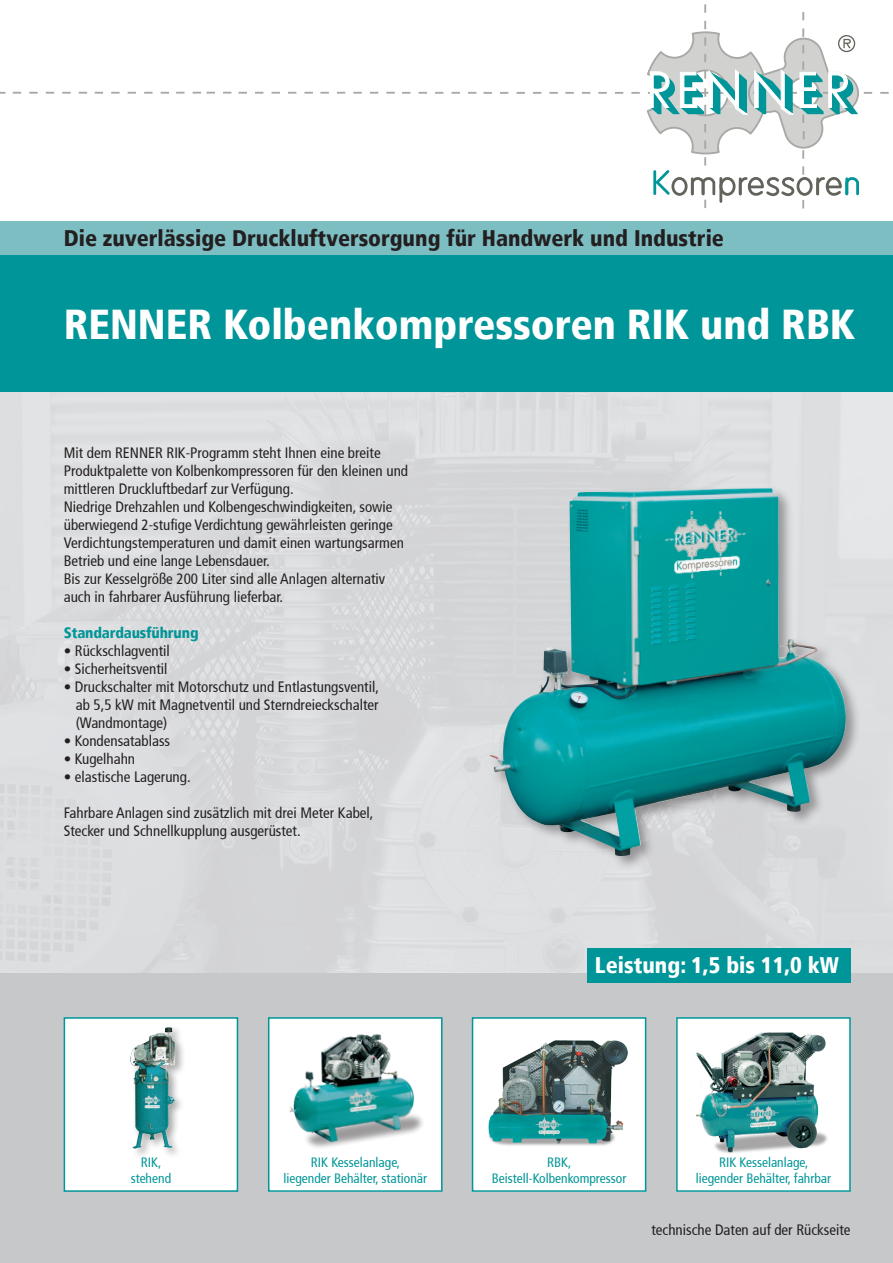
<style>
.page{position:relative;width:893px;height:1263px;background:#fff}
.page>*{position:absolute;margin:0;border:0;box-sizing:border-box;transform-origin:0 0}
.t1{font:900 condensed 41.7px "Frutiger";color:#fff}
.t2{font:900 condensed 22.5px "Frutiger";color:#231f20}
.t3{font:900 condensed 22.5px "Frutiger";color:#fff}
.t4{font:condensed 15px/18px "Frutiger";color:#231f20}
.t5{font:900 condensed 15px "Frutiger";letter-spacing:-.01em;color:#009598}
.t6{font:condensed 13.5px/16.2px "Frutiger";color:#009598;text-align:center}
</style>
<div class="page">
<img style="left:0;top:391px;width:893px;height:583px">
<div style="left:0;top:221px;width:893px;height:34px;background:#7dbec3"></div>
<div style="left:0;top:255px;width:893px;height:136px;background:#009598"></div>
<div style="left:0;top:974px;width:893px;height:289px;background:#c7c8ca"></div>
<div style="left:64px;top:1017px;width:174px;height:175px;background:#fff;border:2px solid #009598"></div>
<div style="left:473px;top:1018px;width:173px;height:173px;background:#fff"></div>
<img style="left:488px;top:1040px;width:140px;height:106px">
<div style="left:472px;top:1017px;width:174px;height:175px;border:2px solid #009598"></div>
<svg style="left:565px;top:92px;width:9px;height:2px"></svg>
<svg style="left:582px;top:92px;width:8px;height:2px"></svg>
<svg style="left:598px;top:92px;width:9px;height:2px"></svg>
<svg style="left:615px;top:92px;width:8px;height:2px"></svg>
<svg style="left:880px;top:92px;width:9px;height:2px"></svg>
<svg style="left:483px;top:92px;width:9px;height:2px"></svg>
<svg style="left:500px;top:92px;width:8px;height:2px"></svg>
<svg style="left:516px;top:92px;width:9px;height:2px"></svg>
<svg style="left:533px;top:92px;width:8px;height:2px"></svg>
<svg style="left:549px;top:92px;width:9px;height:2px"></svg>
<svg style="left:402px;top:92px;width:8px;height:2px"></svg>
<svg style="left:419px;top:92px;width:8px;height:2px"></svg>
<svg style="left:435px;top:92px;width:8px;height:2px"></svg>
<svg style="left:452px;top:92px;width:8px;height:2px"></svg>
<svg style="left:468px;top:92px;width:8px;height:2px"></svg>
<svg style="left:320px;top:92px;width:9px;height:2px"></svg>
<svg style="left:337px;top:92px;width:8px;height:2px"></svg>
<svg style="left:353px;top:92px;width:9px;height:2px"></svg>
<svg style="left:370px;top:92px;width:8px;height:2px"></svg>
<svg style="left:386px;top:92px;width:9px;height:2px"></svg>
<svg style="left:239px;top:92px;width:8px;height:2px"></svg>
<svg style="left:255px;top:92px;width:8px;height:2px"></svg>
<svg style="left:271px;top:92px;width:9px;height:2px"></svg>
<svg style="left:288px;top:92px;width:8px;height:2px"></svg>
<svg style="left:304px;top:92px;width:9px;height:2px"></svg>
<svg style="left:207px;top:92px;width:8px;height:2px"></svg>
<svg style="left:223px;top:92px;width:8px;height:2px"></svg>
<svg style="left:631px;top:4px;width:241px;height:204px"></svg>
<div style="left:587px;top:948px;width:263px;height:34px;background:#009598"></div>
<div style="left:269px;top:1018px;width:173px;height:173px;background:#fff"></div>
<img style="left:289px;top:1034px;width:134px;height:114px">
<div style="left:268px;top:1017px;width:175px;height:175px;border:2px solid #009598"></div>
<div style="left:677px;top:1018px;width:173px;height:173px;background:#fff"></div>
<img style="left:695px;top:1032px;width:133px;height:121px">
<div style="left:676px;top:1017px;width:175px;height:175px;border:2px solid #009598"></div>
<svg style="left:0;top:92px;width:6px;height:2px"></svg>
<svg style="left:79px;top:92px;width:8px;height:2px"></svg>
<svg style="left:62px;top:92px;width:9px;height:2px"></svg>
<svg style="left:46px;top:92px;width:8px;height:2px"></svg>
<svg style="left:29px;top:92px;width:9px;height:2px"></svg>
<svg style="left:13px;top:92px;width:8px;height:2px"></svg>
<svg style="left:161px;top:92px;width:8px;height:2px"></svg>
<svg style="left:144px;top:92px;width:9px;height:2px"></svg>
<svg style="left:128px;top:92px;width:8px;height:2px"></svg>
<svg style="left:111px;top:92px;width:9px;height:2px"></svg>
<svg style="left:95px;top:92px;width:8px;height:2px"></svg>
<svg style="left:193px;top:92px;width:8px;height:2px"></svg>
<svg style="left:176px;top:92px;width:9px;height:2px"></svg>
<div style="left:128px;top:1024px;width:58px;height:135px;background:#231f20;opacity:.4"></div>
<img style="left:128px;top:1024px;width:50px;height:127px">
<div style="left:487px;top:485px;width:374px;height:386px;background:#dadbdd"></div>
<img style="left:490px;top:488px;width:366px;height:369px">
<h2 class="t2" style="left:64px;top:225px;width:662px">Die zuverlässige Druckluftversorgung für Handwerk und Industrie</h2>
<h1 class="t1" style="left:64px;top:299px;width:793px">RENNER Kolbenkompressoren RIK und RBK</h1>
<p class="t4" style="left:64px;top:444px;width:346px">Mit dem RENNER RIK-Programm steht Ihnen eine breite Produktpalette von Kolbenkompressoren für den kleinen und mittleren Druckluftbedarf zur Verfügung.<br>Niedrige Drehzahlen und Kolbengeschwindigkeiten, sowie überwiegend 2-stufige Verdichtung gewährleisten geringe Verdichtungstemperaturen und damit einen wartungsarmen Betrieb und eine lange Lebensdauer.<br>Bis zur Kesselgröße 200 Liter sind alle Anlagen alternativ auch in fahrbarer Ausführung lieferbar.</p>
<p class="t5" style="left:64px;top:623px;width:136px">Standardausführung</p>
<p class="t4" style="left:64px;top:642px;width:108px">• Rückschlagventil</p>
<p class="t4" style="left:64px;top:660px;width:105px">• Sicherheitsventil</p>
<p class="t4" style="left:76px;top:678px;width:305px;text-align:justify;text-indent:-12px">• Druckschalter mit Motorschutz und Entlastungsventil, ab 5,5 kW mit Magnetventil und Sterndreieckschalter (Wandmontage)</p>
<p class="t4" style="left:64px;top:732px;width:108px">• Kondensatablass</p>
<p class="t4" style="left:64px;top:750px;width:73px">• Kugelhahn</p>
<p class="t4" style="left:64px;top:768px;width:128px">• elastische Lagerung.</p>
<p class="t4" style="left:64px;top:804px;width:311px">Fahrbare Anlagen sind zusätzlich mit drei Meter Kabel,<br>Stecker und Schnellkupplung ausgerüstet.</p>
<h2 class="t3" style="left:595px;top:951px;width:246px">Leistung: 1,5 bis 11,0 kW</h2>
<p class="t6" style="left:131px;top:1154px;width:42px">RIK, stehend</p>
<p class="t6" style="left:696px;top:1154px;width:137px">RIK Kesselanlage, liegender Behälter, fahrbar</p>
<p class="t6" style="left:283px;top:1154px;width:145px">RIK Kesselanlage,<br>liegender Behälter, stationär</p>
<p class="t6" style="left:492px;top:1154px;width:136px">RBK,<br>Beistell-Kolbenkompressor</p>
<p class="t4" style="left:651px;top:1221px;width:201px">technische Daten auf der Rückseite</p>
</div>
